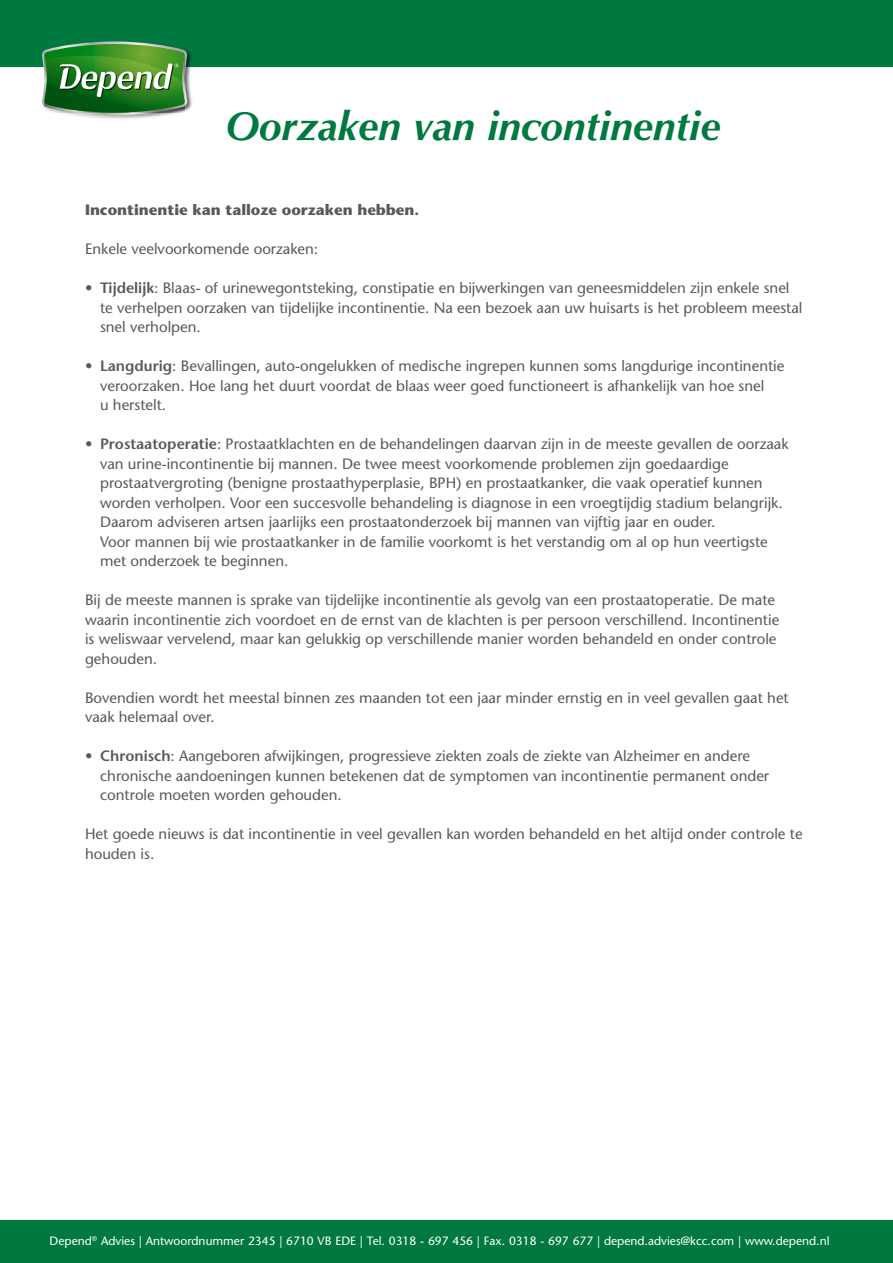
<style>
.page{position:relative;width:893px;height:1263px;background:#fff}
.page>*{position:absolute;margin:0;border:0;box-sizing:border-box;transform-origin:0 0}
.t1{font:italic 700 40.5px "Optima LT Std";color:#007940}
.t2{font:500 15px/19.5px "Stone Sans Std";color:#58595b}
.t3{font:700 15px "Stone Sans Std";color:#58595b}
.t4{font:500 12px "Stone Sans Std";color:#fff}
.s1{font-weight:600}
</style>
<div class="page">
<div style="left:0;top:0;width:893px;height:67px;background:#007940"></div>
<img style="left:73px;top:51px;width:119px;height:68px">
<img style="left:41px;top:41px;width:147px;height:74px">
<div style="left:0;top:1220px;width:893px;height:43px;background:#007940"></div>
<h1 class="t1" style="left:225px;top:103px;width:497px">Oorzaken van incontinentie</h1>
<p class="t3" style="left:85px;top:201px;width:336px">Incontinentie kan talloze oorzaken hebben.</p>
<p class="t2" style="left:85px;top:239px;width:235px">Enkele veelvoorkomende oorzaken:</p>
<p class="t2" style="left:100px;top:278px;width:704px;text-indent:-15px">• <span class="s1">Tijdelijk</span>: Blaas- of urinewegontsteking, constipatie en bijwerkingen van geneesmiddelen zijn enkele snel te verhelpen oorzaken van tijdelijke incontinentie. Na een bezoek aan uw huisarts is het probleem meestal snel verholpen.</p>
<p class="t2" style="left:100px;top:356px;width:686px;text-indent:-15px">• <span class="s1">Langdurig</span>: Bevallingen, auto-ongelukken of medische ingrepen kunnen soms langdurige incontinentie veroorzaken. Hoe lang het duurt voordat de blaas weer goed functioneert is afhankelijk van hoe snel<br>u herstelt.</p>
<p class="t2" style="left:100px;top:434px;width:690px;text-indent:-15px">• <span class="s1">Prostaatoperatie</span>: Prostaatklachten en de behandelingen daarvan zijn in de meeste gevallen de oorzaak van urine-incontinentie bij mannen. De twee meest voorkomende problemen zijn goedaardige prostaatvergroting (benigne prostaathyperplasie, BPH) en prostaatkanker, die vaak operatief kunnen worden verholpen. Voor een succesvolle behandeling is diagnose in een vroegtijdig stadium belangrijk.<br>Daarom adviseren artsen jaarlijks een prostaatonderzoek bij mannen van vijftig jaar en ouder.<br>Voor mannen bij wie prostaatkanker in de familie voorkomt is het verstandig om al op hun veertigste met onderzoek te beginnen.</p>
<p class="t2" style="left:85px;top:590px;width:696px">Bij de meeste mannen is sprake van tijdelijke incontinentie als gevolg van een prostaatoperatie. De mate waarin incontinentie zich voordoet en de ernst van de klachten is per persoon verschillend. Incontinentie is weliswaar vervelend, maar kan gelukkig op verschillende manier worden behandeld en onder controle gehouden.</p>
<p class="t2" style="left:85px;top:688px;width:705px">Bovendien wordt het meestal binnen zes maanden tot een jaar minder ernstig en in veel gevallen gaat het vaak helemaal over.</p>
<p class="t2" style="left:100px;top:746px;width:671px;text-indent:-15px">• <span class="s1">Chronisch</span>: Aangeboren afwijkingen, progressieve ziekten zoals de ziekte van Alzheimer en andere chronische aandoeningen kunnen betekenen dat de symptomen van incontinentie permanent onder controle moeten worden gehouden.</p>
<p class="t2" style="left:85px;top:824px;width:719px">Het goede nieuws is dat incontinentie in veel gevallen kan worden behandeld en het altijd onder controle te houden is.</p>
<p class="t4" style="left:50px;top:1234px;width:781px">Depend<sup>®</sup> Advies | Antwoordnummer 2345 | 6710 VB EDE | Tel. 0318 - 697 456 | Fax. 0318 - 697 677 | depend.advies@kcc.com | www.depend.nl</p>
</div>
